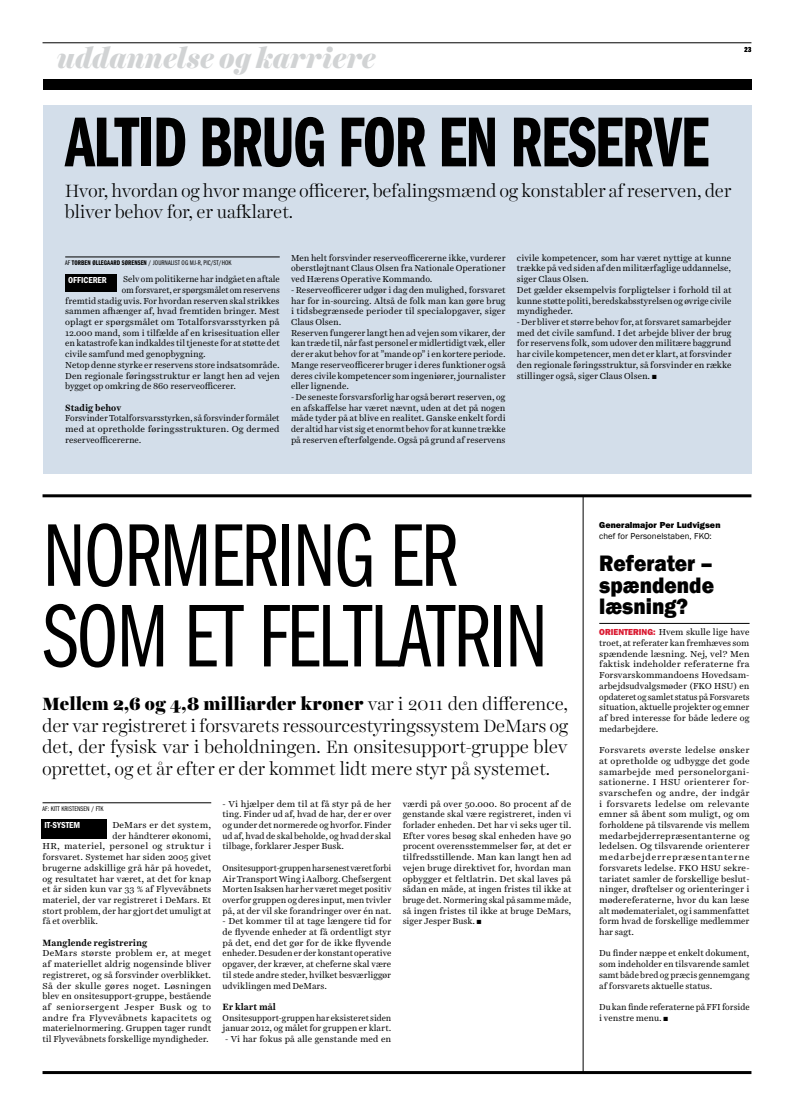
<style>
.page{position:relative;width:794px;height:1120px;background:#fff}
.page>*{position:absolute;margin:0;border:0;box-sizing:border-box;transform-origin:0 0}
.t1{font:92.1px/80.6px "ITC Franklin Gothic Std Bk Cp";letter-spacing:-.02em;color:#000;scale:.95 1}
.t2{font:73px "ITC Franklin Gothic Std Dm Cp";letter-spacing:-.02em;color:#000;scale:.95 1}
.t3{font:italic 900 28px "Harriet Display";letter-spacing:-.005em;color:#d1d3d4}
.t4{font:800 23px/21.4px "Franklin Gothic";color:#000;text-align:justify;scale:.92 1}
.t5{font:300 18px/21.4px "Harriet Display";letter-spacing:.01em;color:#000;text-align:justify}
.t6{font:700 9.2px "Harriet Text";color:#000}
.t7{font:9px "ITC Franklin Gothic Std Dm Cd";color:#fff}
.t8{font:8.8px/10.7px "Harriet Text";color:#000}
.t9{font:8.8px/10.7px "Harriet Text";color:#000;text-align:justify;scale:1.05 1}
.t10{font:8.8px/10.7px "Harriet Text";color:#000;text-align:justify;scale:1.04 1}
.t11{font:8.8px/10.7px "Harriet Text";color:#000;text-align:justify;scale:.95 1}
.t12{font:8.8px "Harriet Text";letter-spacing:.03em;color:#000;scale:1.05 1}
.t13{font:8.8px "Franklin Gothic";letter-spacing:.01em;color:#000}
.t14{font:8.8px "ITC Franklin Gothic Std Hvy";letter-spacing:.01em;color:#000}
.t15{font:7.5px "ITC Franklin Gothic Std Dm Cp";color:#000}
.t16{font:7px "ITC Franklin Gothic Std Bk Cp";letter-spacing:.01em;color:#000}
.s1{font-family:"ITC Franklin Gothic Std Dm Cp"}
.s2{font-weight:900}
.s3{font-family:"ITC Franklin Gothic Std Hvy";color:#da1a32}
</style>
<div class="page">
<hr style="left:43px;top:43px;width:708px;height:1px;background:#000">
<hr style="left:43px;top:1071px;width:708px;height:3px;background:#000">
<div style="left:43px;top:105px;width:708px;height:368px;background:#d3deea"></div>
<div style="left:43px;top:79px;width:708px;height:10px;background:#000"></div>
<hr style="left:43px;top:802px;width:168px;height:1px;background:#000">
<div style="left:42px;top:819px;width:65px;height:19px;background:#000"></div>
<hr style="left:43px;top:494px;width:708px;height:3px;background:#000">
<hr style="left:65px;top:257px;width:215px;height:1px;background:#000">
<div style="left:65px;top:274px;width:51px;height:17px;background:#000"></div>
<hr style="left:599px;top:623px;width:150px;height:1px;background:#000">
<hr style="left:583px;top:495px;width:1px;height:577px;background:#000">
<h3 class="t3" style="left:57px;top:39px;width:320px">uddannelse og karriere</h3>
<p class="t15" style="left:744px;top:45px;width:8px">23</p>
<h2 class="t2" style="left:65px;top:102px;width:679px">ALTID BRUG FOR EN RESERVE</h2>
<h3 class="t5" style="left:65px;top:179px;width:668px">Hvor, hvordan og hvor mange officerer, befalingsmænd og konstabler af reserven, der bliver behov for, er uafklaret.</h3>
<p class="t16" style="left:65px;top:259px;width:161px">AF <span class="s1">TORBEN ØLLEGAARD SØRENSEN</span> / JOURNALIST OG MJ-R, PIC/ST/HOK</p>
<p class="t8" style="left:123px;top:274px;width:158px">Selv om politikerne har indgået en aftale</p>
<p class="t11" style="left:122px;top:284px;width:168px">om forsvaret, er spørgsmålet om reservens</p>
<p class="t8" style="left:65px;top:295px;width:216px">fremtid stadig uvis. For hvordan reserven skal strikkes</p>
<p class="t8" style="left:65px;top:306px;width:216px">sammen afhænger af, hvad fremtiden bringer. Mest</p>
<p class="t10" style="left:65px;top:316px;width:208px">oplagt er spørgsmålet om Totalforsvarsstyrken på</p>
<p class="t8" style="left:65px;top:327px;width:216px">12.000 mand, som i tilfælde af en krisesituation eller</p>
<p class="t8" style="left:65px;top:338px;width:216px">en katastrofe kan indkaldes til tjeneste for at støtte det</p>
<p class="t8" style="left:65px;top:349px;width:142px">civile samfund med genopbygning.</p>
<p class="t8" style="left:65px;top:359px;width:216px">Netop denne styrke er reservens store indsatsområde.</p>
<p class="t8" style="left:65px;top:370px;width:216px">Den regionale føringsstruktur er langt hen ad vejen</p>
<p class="t8" style="left:65px;top:381px;width:172px">bygget op omkring de 860 reserveofficerer.</p>
<p class="t6" style="left:65px;top:401px;width:57px">Stadig behov</p>
<p class="t8" style="left:65px;top:413px;width:216px;text-align:justify">Forsvinder Totalforsvarsstyrken, så forsvinder formålet med at opretholde føringsstrukturen. Og dermed reserveofficererne.</p>
<p class="t7" style="left:68px;top:275px;width:6px">OFFICERER</p>
<p class="t8" style="left:291px;top:252px;width:216px;text-align:justify">Men helt forsvinder reserveofficererne ikke, vurderer oberstløjtnant Claus Olsen fra Nationale Operationer ved Hærens Operative Kommando.</p>
<p class="t8" style="left:291px;top:284px;width:216px">- Reserveofficerer udgør i dag den mulighed, forsvaret har for in-sourcing. Altså de folk man kan gøre brug i tidsbegrænsede perioder til specialopgaver, siger Claus Olsen.<br>Reserven fungerer langt hen ad vejen som vikarer, der kan træde til, når fast personel er midlertidigt væk, eller der er akut behov for at ”mande op” i en kortere periode.<br>Mange reserveofficerer bruger i deres funktioner også deres civile kompetencer som ingeniører, journalister eller lignende.</p>
<p class="t8" style="left:291px;top:391px;width:216px;text-align:justify">- De seneste forsvarsforlig har også berørt reserven, og en afskaffelse har været nævnt, uden at det på nogen måde tyder på at blive en realitet. Ganske enkelt fordi der altid har vist sig et enormt behov for at kunne trække på reserven efterfølgende. Også på grund af reservens</p>
<p class="t8" style="left:517px;top:252px;width:216px">civile kompetencer, som har været nyttige at kunne trække på ved siden af den militærfaglige uddannelse, siger Claus Olsen.<br>Det gælder eksempelvis forpligtelser i forhold til at kunne støtte politi, beredskabsstyrelsen og øvrige civile myndigheder.</p>
<p class="t8" style="left:517px;top:316px;width:216px;text-align:justify">- Der bliver et større behov for, at forsvaret samarbejder med det civile samfund. I det arbejde bliver der brug for reservens folk, som udover den militære baggrund har civile kompetencer, men det er klart, at forsvinder den regionale føringsstruktur, så forsvinder en række stillinger også, siger Claus Olsen. ■</p>
<h1 class="t1" style="left:43px;top:517px;width:533px">NORMERING ER<br>SOM ET FELTLATRIN</h1>
<p class="t5" style="left:43px;top:693px;width:527px"><span class="s2">Mellem 2,6 og 4,8 milliarder kroner</span> var i 2011 den difference, der var registreret i forsvarets ressourcestyringssystem DeMars og det, der fysisk var i beholdningen. En onsitesupport-gruppe blev oprettet, og et år efter er der kommet lidt mere styr på systemet.</p>
<p class="t16" style="left:43px;top:804px;width:57px">AF: KITT KRISTENSEN / FTK</p>
<p class="t9" style="left:112px;top:819px;width:95px">DeMars er det system,</p>
<p class="t8" style="left:112px;top:830px;width:100px">der håndterer økonomi,</p>
<p class="t12" style="left:43px;top:840px;width:162px">HR, materiel, personel og struktur i</p>
<p class="t8" style="left:43px;top:851px;width:170px">forsvaret. Systemet har siden 2005 givet</p>
<p class="t10" style="left:43px;top:862px;width:164px">brugerne adskillige grå hår på hovedet,</p>
<p class="t10" style="left:43px;top:873px;width:164px">og resultatet har været, at det for knap</p>
<p class="t8" style="left:43px;top:884px;width:170px">et år siden kun var 33 % af Flyvevåbnets</p>
<p class="t8" style="left:43px;top:894px;width:170px">materiel, der var registreret i DeMars. Et</p>
<p class="t8" style="left:43px;top:905px;width:170px">stort problem, der har gjort det umuligt at</p>
<p class="t8" style="left:43px;top:916px;width:57px">få et overblik.</p>
<p class="t6" style="left:43px;top:936px;width:106px">Manglende registrering</p>
<p class="t9" style="left:43px;top:948px;width:162px">DeMars største problem er, at meget af materiellet aldrig nogensinde bliver registreret, og så forsvinder overblikket.<br>Så der skulle gøres noget. Løsningen blev en onsitesupport-gruppe, bestående af seniorsergent Jesper Busk og to andre fra Flyvevåbnets kapacitets og materielnormering. Gruppen tager rundt til Flyvevåbnets forskellige myndigheder.</p>
<p class="t7" style="left:44px;top:820px;width:23px">IT-SYSTEM</p>
<p class="t10" style="left:223px;top:798px;width:164px">- Vi hjælper dem til at få styr på de her ting. Finder ud af, hvad de har, der er over og under det normerede og hvorfor. Finder ud af, hvad de skal beholde, og hvad der skal tilbage, forklarer Jesper Busk.</p>
<p class="t11" style="left:223px;top:862px;width:179px">Onsitesupport-gruppen har senest været forbi Air Transport Wing i Aalborg. Chefsergent Morten Isaksen har her været meget positiv overfor gruppen og deres input, men tvivler på, at der vil ske forandringer over én nat.</p>
<p class="t10" style="left:223px;top:916px;width:164px">- Det kommer til at tage længere tid for de flyvende enheder at få ordentligt styr på det, end det gør for de ikke flyvende enheder. Desuden er der konstant operative opgaver, der kræver, at cheferne skal være til stede andre steder, hvilket besværliggør udviklingen med DeMars.</p>
<p class="t6" style="left:223px;top:1000px;width:55px">Er klart mål</p>
<p class="t8" style="left:223px;top:1012px;width:170px">Onsitesupport-gruppen har eksisteret siden januar 2012, og målet for gruppen er klart.</p>
<p class="t8" style="left:225px;top:1033px;width:168px">- Vi har fokus på alle genstande med en</p>
<p class="t9" style="left:403px;top:798px;width:162px">værdi på over 50.000. 80 procent af de genstande skal være registreret, inden vi forlader enheden. Det har vi seks uger til.<br>Efter vores besøg skal enheden have 90 procent overensstemmelser før, at det er tilfredsstillende. Man kan langt hen ad vejen bruge direktivet for, hvordan man opbygger et feltlatrin. Det skal laves på sådan en måde, at ingen fristes til ikke at bruge det. Normering skal på samme måde, så ingen fristes til ikke at bruge DeMars, siger Jesper Busk. ■</p>
<p class="t14" style="left:599px;top:520px;width:123px">Generalmajor Per Ludvigsen</p>
<p class="t13" style="left:599px;top:531px;width:114px">chef for Personelstaben, FKO:</p>
<h3 class="t4" style="left:599px;top:553px;width:126px">Referater – spændende læsning?</h3>
<p class="t8" style="left:599px;top:627px;width:152px"><span class="s3">Orientering:</span> Hvem skulle lige have troet, at referater kan fremhæves som spændende læsning. Nej, vel? Men faktisk indeholder referaterne fra Forsvarskommandoens Hovedsam&shy;arbejdsudvalgsmøder (FKO HSU) en opdateret og samlet status på Forsvarets situation, aktuelle projekter og emner af bred interesse for både ledere og medarbejdere.</p>
<p class="t9" style="left:599px;top:744px;width:145px;text-align:left">Forsvarets øverste ledelse ønsker at opretholde og udbygge det gode samarbejde med personelorgani&shy;sationerne. I HSU orienterer for&shy;svarschefen og andre, der indgår i forsvarets ledelse om relevante emner så åbent som muligt, og om forholdene på tilsvarende vis mellem medarbejderrepræsentanterne og ledelsen. Og tilsvarende orienterer medarbejderrepræsentanterne forsvarets ledelse. FKO HSU sekre&shy;tariatet samler de forskellige beslut&shy;ninger, drøftelser og orienteringer i mødereferaterne, hvor du kan læse alt mødematerialet, og i sammenfattet form hvad de forskellige medlemmer har sagt.</p>
<p class="t8" style="left:599px;top:948px;width:152px;text-align:justify">Du finder næppe et enkelt dokument, som indeholder en tilsvarende samlet samt både bred og præcis gennemgang af forsvarets aktuelle status.</p>
<p class="t8" style="left:599px;top:1001px;width:152px">Du kan finde referaterne på FFI forside i venstre menu. ■</p>
</div>
